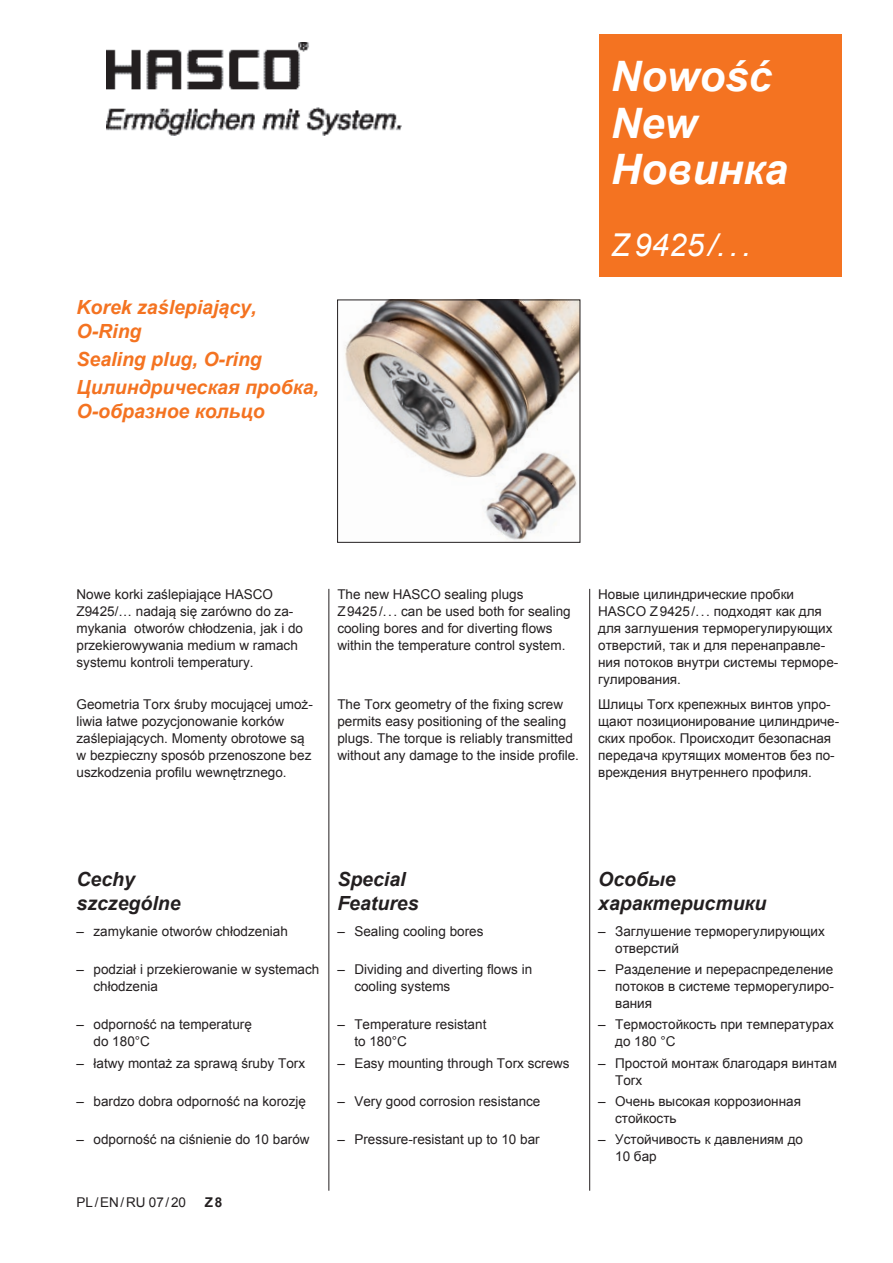
<style>
.page{position:relative;width:893px;height:1263px;background:#fff}
.page>*{position:absolute;margin:0;border:0;box-sizing:border-box;transform-origin:0 0}
.t1{font:italic 700 42px/46.5px "Arial";color:#fff}
.t2{font:italic 31.5px "Arial";color:#fff}
.t3{font:italic 700 19.5px/24px "Arial";color:#f47321}
.t4{font:italic 700 19.5px/24px "Arial";color:#231f20}
.t5{font:13.5px/17px "Arial";color:#231f20}
.t6{font:700 13.5px "Arial";color:#231f20}
</style>
<div class="page">
<hr style="left:329px;top:589px;width:1px;height:602px;background:#231f20">
<hr style="left:589px;top:589px;width:1px;height:602px;background:#231f20">
<div style="left:599px;top:34px;width:243px;height:243px;background:#f47321"></div>
<img style="left:345px;top:302px;width:233px;height:238px">
<div style="left:337px;top:300px;width:243px;height:242px;border:1px solid #231f20"></div>
<img style="left:106px;top:43px;width:296px;height:93px">
<h3 class="t3" style="left:77px;top:296px;width:181px">Korek zaślepiający,<br>O-Ring</h3>
<h3 class="t3" style="left:77px;top:346px;width:244px;line-height:28.2px">Sealing plug, O-ring<br>Цилиндрическая пробка,</h3>
<h3 class="t3" style="left:77px;top:400px;width:190px">O-образное кольцо</h3>
<h1 class="t1" style="left:611px;top:55px;width:179px">Nowość<br>New<br>Новинка</h1>
<h2 class="t2" style="left:611px;top:225px;width:142px">Z9425/...</h2>
<p class="t5" style="left:77px;top:585px;width:228px">Nowe korki zaślepiające HASCO Z9425/… nadają się zarówno do za&shy;mykania otworów chłodzenia, jak i do przekierowywania medium w ramach systemu kontroli temperatury.</p>
<p class="t5" style="left:77px;top:696px;width:238px">Geometria Torx śruby mocującej umoż&shy;liwia łatwe pozycjonowanie korków zaślepiających. Momenty obrotowe są w bezpieczny sposób przenoszone bez uszkodzenia profilu wewnętrznego.</p>
<p class="t5" style="left:337px;top:585px;width:235px">The new HASCO sealing plugs Z9425/... can be used both for sealing cooling bores and for diverting flows within the temperature control system.</p>
<p class="t5" style="left:337px;top:696px;width:243px">The Torx geometry of the fixing screw permits easy positioning of the sealing plugs. The torque is reliably transmitted without any damage to the inside profile.</p>
<p class="t5" style="left:598px;top:585px;width:242px">Новые цилиндрические пробки<br>HASCO Z9425/... подходят как для для заглушения терморегулирующих отверстий, так и для перенаправле&shy;ния потоков внутри системы терморе&shy;гулирования.</p>
<p class="t5" style="left:598px;top:696px;width:243px">Шлицы Torx крепежных винтов упро&shy;щают позиционирование цилиндриче&shy;ских пробок. Происходит безопасная передача крутящих моментов без по&shy;вреждения внутреннего профиля.</p>
<h3 class="t4" style="left:77px;top:868px;width:106px">Cechy szczególne</h3>
<p class="t5" style="left:77px;top:923px;width:213px">– zamykanie otworów chłodzeniah</p>
<p class="t5" style="left:94px;top:961px;width:227px;text-indent:-17px">– podział i przekierowanie w systemach chłodzenia</p>
<p class="t5" style="left:94px;top:1016px;width:160px;text-indent:-17px">– odporność na temperaturę do 180°C</p>
<p class="t5" style="left:77px;top:1054px;width:230px">– łatwy montaż za sprawą śruby Torx</p>
<p class="t5" style="left:77px;top:1093px;width:231px">– bardzo dobra odporność na korozję</p>
<p class="t5" style="left:77px;top:1131px;width:235px">– odporność na ciśnienie do 10 barów</p>
<h3 class="t4" style="left:337px;top:868px;width:83px">Special<br>Features</h3>
<p class="t5" style="left:337px;top:923px;width:148px">– Sealing cooling bores</p>
<p class="t5" style="left:354px;top:961px;width:179px;text-indent:-17px">– Dividing and diverting flows in cooling systems</p>
<p class="t5" style="left:354px;top:1016px;width:134px;text-indent:-17px">– Temperature resistant to 180°C</p>
<p class="t5" style="left:337px;top:1054px;width:234px">– Easy mounting through Torx screws</p>
<p class="t5" style="left:337px;top:1093px;width:205px">– Very good corrosion resistance</p>
<p class="t5" style="left:337px;top:1131px;width:204px">– Pressure-resistant up to 10 bar</p>
<p class="t5" style="left:77px;top:1194px;width:111px">PL/EN/RU 07/20</p>
<p class="t6" style="left:205px;top:1194px;width:19px">Z8</p>
<h3 class="t4" style="left:598px;top:868px;width:170px">Особые характеристики</h3>
<p class="t5" style="left:615px;top:923px;width:211px;text-indent:-17px">– Заглушение терморегулирующих отверстий</p>
<p class="t5" style="left:615px;top:961px;width:220px;text-align:justify;text-indent:-17px">– Разделение и перераспределение потоков в системе терморегулиро&shy;вания</p>
<p class="t5" style="left:615px;top:1016px;width:220px;text-indent:-17px">– Термостойкость при температурах до 180 °C</p>
<p class="t5" style="left:615px;top:1054px;width:223px;text-indent:-17px">– Простой монтаж благодаря винтам<br>Torx</p>
<p class="t5" style="left:615px;top:1093px;width:187px;text-indent:-17px">– Очень высокая коррозионная стойкость</p>
<p class="t5" style="left:615px;top:1131px;width:189px;text-indent:-17px">– Устойчивость к давлениям до<br>10 бар</p>
</div>
